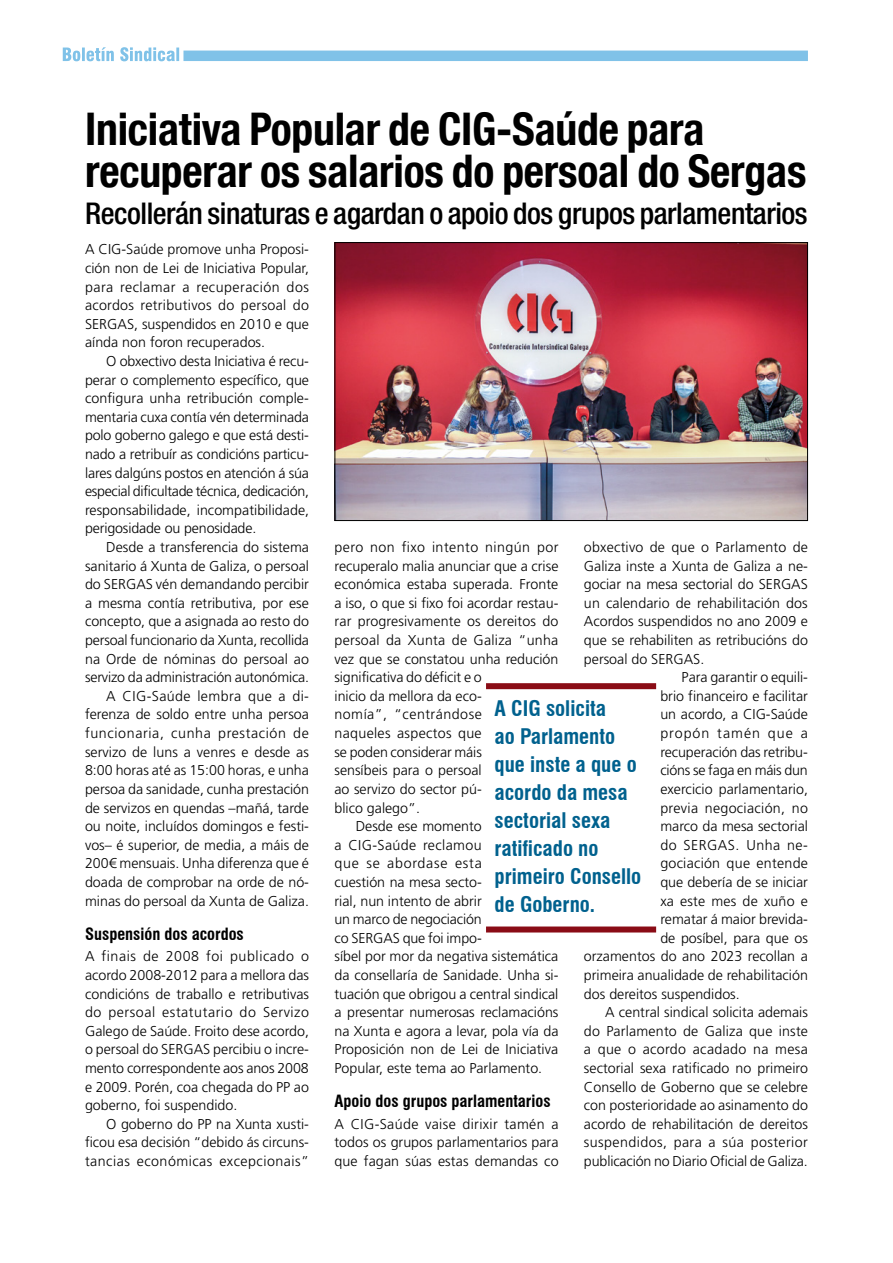
<style>
.page{position:relative;width:893px;height:1263px;background:#fff}
.page>*{position:absolute;margin:0;border:0;box-sizing:border-box;transform-origin:0 0}
.Título_28{font:700 condensed 45px/42px "Helvetica Neue LT Com";letter-spacing:-.005em;color:#000}
._0_-_Sen{font:500 condensed 30px "Helvetica Neue LT Com";letter-spacing:-.015em;color:#000}
.Destaque{font:700 condensed 21px/27.9px "Swiss 721 BT";color:#00618e}
.Ladillo{font:700 condensed 16.5px "Swiss 721 BT";color:#000}
._0{font:300 14.25px/18.6px "Frutiger LT Std";color:#000;text-align:justify}
._0_-_Sen-2{font:300 14.25px/18.6px "Frutiger LT Std";color:#000;text-align:justify}
._0-2{font:300 14.25px "Frutiger LT Std";letter-spacing:.025em;color:#000}
._0-3{font:300 14.25px "Frutiger LT Std";letter-spacing:.02em;color:#000}
._0-4{font:300 14.25px "Frutiger LT Std";letter-spacing:.035em;color:#000}
._0-5{font:300 14.25px "Frutiger LT Std";letter-spacing:.07em;color:#000}
</style>
<div class="page">
<div style="left:183px;top:51px;width:625px;height:10px;background:#80c2e8"></div>
<svg style="left:63px;top:47px;width:116px;height:14px"></svg>
<img style="left:336px;top:244px;width:470px;height:275px">
<div style="left:334px;top:242px;width:474px;height:279px;border:1px solid #000"></div>
<div style="left:486px;top:683px;width:170px;height:6px;background:#8a0c16"></div>
<div style="left:486px;top:926px;width:170px;height:6px;background:#8a0c16"></div>
<p class="Título_28" style="left:85px;top:108px;width:723px">Iniciativa Popular de CIG-Saúde para recuperar os salarios do persoal do Sergas</p>
<p class="_0_-_Sen" style="left:85px;top:196px;width:724px">Recollerán sinaturas e agardan o apoio dos grupos parlamentarios</p>
<p class="_0_-_Sen-2" style="left:85px;top:240px;width:225px">A CIG-Saúde promove unha Proposi&shy;ción non de Lei de Iniciativa Popular, para reclamar a recuperación dos acordos retributivos do persoal do SERGAS, suspendidos en 2010 e que aínda non foron recuperados.</p>
<p class="_0" style="left:85px;top:352px;width:226px;text-indent:21px">O obxectivo desta Iniciativa é recu&shy;perar o complemento específico, que configura unha retribución comple&shy;mentaria cuxa contía vén determinada polo goberno galego e que está desti&shy;nado a retribuír as condicións particu&shy;lares dalgúns postos en atención á súa especial dificultade técnica, dedicación, responsabilidade, incompatibilidade, perigosidade ou penosidade.</p>
<p class="_0" style="left:85px;top:538px;width:226px;text-indent:21px">Desde a transferencia do sistema sanitario á Xunta de Galiza, o persoal do SERGAS vén demandando percibir a mesma contía retributiva, por ese concepto, que a asignada ao resto do persoal funcionario da Xunta, recollida na Orde de nóminas do persoal ao servizo da administración autonómica.</p>
<p class="_0" style="left:85px;top:687px;width:226px;text-indent:21px">A CIG-Saúde lembra que a di&shy;ferenza de soldo entre unha persoa funcionaria, cunha prestación de servizo de luns a venres e desde as 8:00 horas até as 15:00 horas, e unha persoa da sanidade, cunha prestación de servizos en quendas –mañá, tarde ou noite, incluídos domingos e festi&shy;vos– é superior, de media, a máis de 200€ mensuais. Unha diferenza que é doada de comprobar na orde de nó&shy;minas do persoal da Xunta de Galiza.</p>
<p class="Ladillo" style="left:85px;top:924px;width:160px">Suspensión dos acordos</p>
<p class="_0_-_Sen-2" style="left:85px;top:947px;width:226px">A finais de 2008 foi publicado o acordo 2008-2012 para a mellora das condicións de traballo e retributivas do persoal estatutario do Servizo Galego de Saúde. Froito dese acordo, o persoal do SERGAS percibiu o incre&shy;mento correspondente aos anos 2008 e 2009. Porén, coa chegada do PP ao goberno, foi suspendido.</p>
<p class="_0" style="left:85px;top:1115px;width:226px;text-indent:21px">O goberno do PP na Xunta xusti&shy;ficou esa decisión “debido ás circuns&shy;tancias económicas excepcionais”</p>
<p class="_0" style="left:334px;top:538px;width:225px;text-align:left">pero non fixo intento ningún por recuperalo malia anunciar que a crise económica estaba superada. Fronte a iso, o que si fixo foi acordar restau&shy;rar progresivamente os dereitos do persoal da Xunta de Galiza “unha vez que se constatou unha redución significativa do déficit e o<br>inicio da mellora da eco-<br>nomía”, “centrándose<br>naqueles aspectos que<br>se poden considerar máis<br>sensíbeis para o persoal<br>ao servizo do sector pú-<br>blico galego”.</p>
<p class="_0" style="left:334px;top:817px;width:225px;text-align:left;text-indent:21px">Desde ese momento<br>a CIG-Saúde reclamou<br>que se abordase esta<br>cuestión na mesa secto-<br>rial, nun intento de abrir<br>un marco de negociación<br>co SERGAS que foi impo-<br>síbel por mor da negativa sistemática da consellaría de Sanidade. Unha si&shy;tuación que obrigou a central sindical a presentar numerosas reclamacións na Xunta e agora a levar, pola vía da<br>Proposición non de Lei de Iniciativa<br>Popular, este tema ao Parlamento.</p>
<p class="Ladillo" style="left:334px;top:1091px;width:218px">Apoio dos grupos parlamentarios</p>
<p class="_0_-_Sen-2" style="left:334px;top:1115px;width:226px">A CIG-Saúde vaise dirixir tamén a todos os grupos parlamentarios para que fagan súas estas demandas co</p>
<p class="_0_-_Sen-2" style="left:584px;top:538px;width:225px">obxectivo de que o Parlamento de Galiza inste a Xunta de Galiza a ne&shy;gociar na mesa sectorial do SERGAS un calendario de rehabilitación dos Acordos suspendidos no ano 2009 e que se rehabiliten as retribucións do persoal do SERGAS.</p>
<p class="_0" style="left:682px;top:668px;width:128px">Para garantir o equili-</p>
<p class="_0" style="left:660px;top:687px;width:149px">brio financeiro e facilitar</p>
<p class="_0" style="left:660px;top:705px;width:149px">un acordo, a CIG-Saúde</p>
<p class="_0-5" style="left:660px;top:725px;width:149px">propón tamén que a</p>
<p class="_0" style="left:660px;top:743px;width:149px">recuperación das retribu-</p>
<p class="_0" style="left:660px;top:761px;width:149px">cións se faga en máis dun</p>
<p class="_0" style="left:660px;top:780px;width:149px">exercicio parlamentario,</p>
<p class="_0-2" style="left:660px;top:799px;width:149px">previa negociación, no</p>
<p class="_0" style="left:660px;top:817px;width:149px">marco da mesa sectorial</p>
<p class="_0-4" style="left:660px;top:837px;width:149px">do SERGAS. Unha ne-</p>
<p class="_0-3" style="left:660px;top:855px;width:149px">gociación que entende</p>
<p class="_0" style="left:660px;top:873px;width:149px">que debería de se iniciar</p>
<p class="_0" style="left:660px;top:891px;width:149px">xa este mes de xuño e</p>
<p class="_0" style="left:660px;top:910px;width:149px">rematar á maior brevida-</p>
<p class="_0" style="left:660px;top:929px;width:149px">de posíbel, para que os</p>
<p class="_0" style="left:584px;top:947px;width:225px">orzamentos do ano 2023 recollan a</p>
<p class="_0" style="left:584px;top:966px;width:225px">primeira anualidade de rehabilitación</p>
<p class="_0" style="left:584px;top:984px;width:157px">dos dereitos suspendidos.</p>
<p class="_0" style="left:584px;top:1003px;width:226px;text-indent:21px">A central sindical solicita ademais do Parlamento de Galiza que inste a que o acordo acadado na mesa sectorial sexa ratificado no primeiro Consello de Goberno que se celebre con posterioridade ao asinamento do acordo de rehabilitación de dereitos suspendidos, para a súa posterior publicación no Diario Oficial de Galiza.</p>
<p class="Destaque" style="left:495px;top:695px;width:148px">A CIG solicita<br>ao Parlamento que inste a que o acordo da mesa sectorial sexa ratificado no primeiro Consello de Goberno.</p>
</div>
